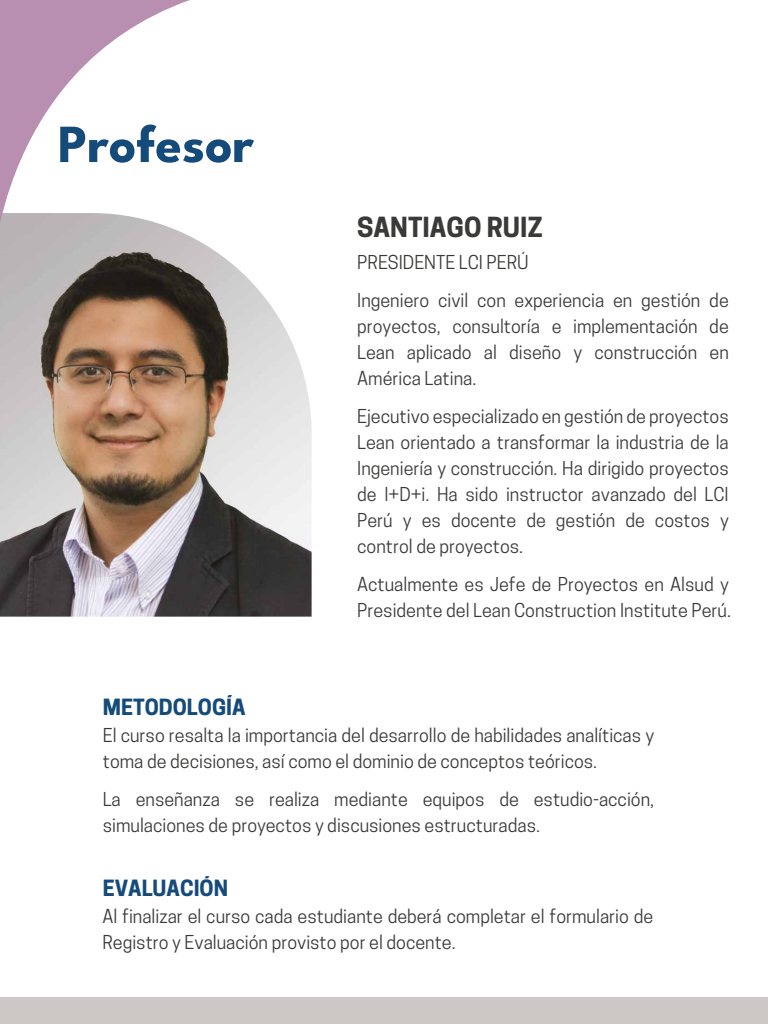
<style>
.page{position:relative;width:768px;height:1024px;background:#fff}
.page>*{position:absolute;margin:0;border:0;box-sizing:border-box;transform-origin:0 0}
.t1{font:700 53.6px "League Spartan";color:#154b7a}
.t2{font:700 26px "Cooper Hewitt";color:#3a3a39}
.t3{font:700 21px "Cooper Hewitt";color:#154b7a}
.t4{font:18px/26px "Cooper Hewitt";color:#3a3a39}
</style>
<div class="page">
<img style="left:0;top:248px;width:312px;height:369px">
<div style="left:0;top:997px;width:768px;height:27px;background:#cdc7c5"></div>
<svg style="left:0;top:0;width:210px;height:282px"></svg>
<h1 class="t1" style="left:58px;top:102px;width:197px">Profesor</h1>
<h2 class="t2" style="left:357px;top:212px;width:187px">SANTIAGO RUIZ</h2>
<p class="t4" style="left:357px;top:244px;width:373px;line-height:38px">PRESIDENTE LCI PERÚ<br>Ingeniero civil con experiencia en gestión de</p>
<p class="t4" style="left:357px;top:314px;width:373px;text-align:justify">proyectos, consultoría e implementación de Lean aplicado al diseño y construcción en América Latina.</p>
<p class="t4" style="left:357px;top:404px;width:373px;text-align:justify">Ejecutivo especializado en gestión de proyectos Lean orientado a transformar la industria de la Ingeniería y construcción. Ha dirigido proyectos de I+D+i. Ha sido instructor avanzado del LCI Perú y es docente de gestión de costos y control de proyectos.</p>
<p class="t4" style="left:357px;top:572px;width:375px">Actualmente es Jefe de Proyectos en Alsud y<br>Presidente del Lean Construction Institute Perú.</p>
<p class="t3" style="left:103px;top:694px;width:144px">METODOLOGÍA</p>
<p class="t4" style="left:103px;top:722px;width:553px">El curso resalta la importancia del desarrollo de habilidades analíticas y toma de decisiones, así como el dominio de conceptos teóricos.</p>
<p class="t4" style="left:103px;top:786px;width:553px">La enseñanza se realiza mediante equipos de estudio-acción, simulaciones de proyectos y discusiones estructuradas.</p>
<p class="t3" style="left:103px;top:876px;width:127px">EVALUACIÓN</p>
<p class="t4" style="left:102px;top:903px;width:552px">Al finalizar el curso cada estudiante deberá completar el formulario de<br>Registro y Evaluación provisto por el docente.</p>
</div>
